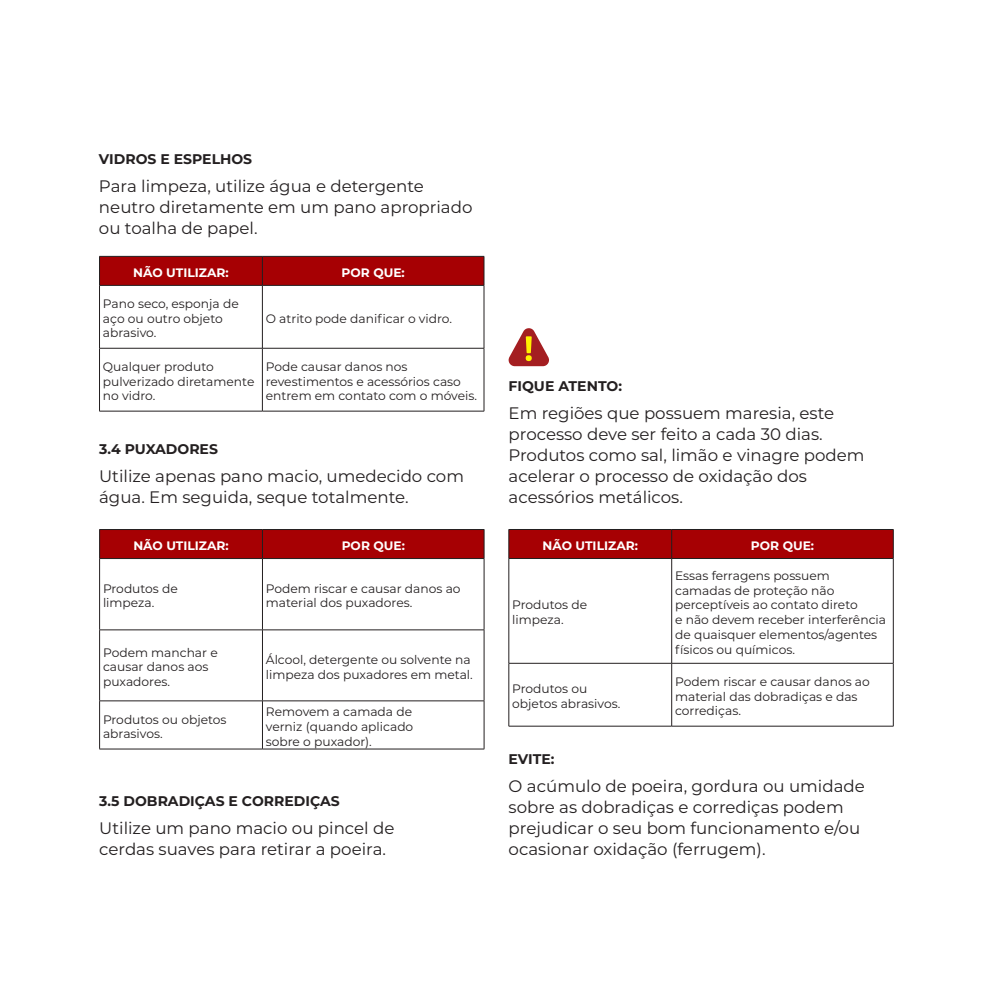
<style>
.page{position:relative;width:993px;height:993px;background:#fff}
.page>*{position:absolute;margin:0;border:0;box-sizing:border-box;transform-origin:0 0}
.t1{font:16.62px/21px "Montserrat";color:#231f20}
.t2{font:700 14px "Montserrat";color:#231f20}
.t3{font:12.25px/14.7px "Montserrat";color:#231f20}
.t4{font:700 12.25px "Montserrat";color:#fff}
</style>
<div class="page">
<svg style="left:99px;top:256px;width:385px;height:29px;background:#a00104"></svg>
<hr style="left:99px;top:285px;width:163px;height:1px;background:#231f20">
<hr style="left:99px;top:285px;width:1px;height:63px;background:#231f20">
<hr style="left:262px;top:285px;width:222px;height:1px;background:#231f20">
<hr style="left:262px;top:285px;width:1px;height:63px;background:#231f20">
<hr style="left:483px;top:285px;width:1px;height:63px;background:#231f20">
<hr style="left:99px;top:348px;width:163px;height:1px;background:#231f20">
<hr style="left:99px;top:348px;width:1px;height:63px;background:#231f20">
<hr style="left:262px;top:348px;width:222px;height:1px;background:#231f20">
<hr style="left:262px;top:348px;width:1px;height:63px;background:#231f20">
<hr style="left:483px;top:348px;width:1px;height:63px;background:#231f20">
<hr style="left:99px;top:410px;width:163px;height:1px;background:#231f20">
<hr style="left:262px;top:410px;width:222px;height:1px;background:#231f20">
<div style="left:508px;top:529px;width:385px;height:29px;background:#a60003"></div>
<hr style="left:508px;top:558px;width:163px;height:1px;background:#231f20">
<hr style="left:508px;top:558px;width:1px;height:105px;background:#231f20">
<hr style="left:671px;top:558px;width:222px;height:1px;background:#231f20">
<hr style="left:671px;top:558px;width:1px;height:105px;background:#231f20">
<hr style="left:892px;top:558px;width:1px;height:105px;background:#231f20">
<hr style="left:508px;top:662px;width:163px;height:1px;background:#231f20">
<hr style="left:508px;top:663px;width:1px;height:62px;background:#231f20">
<hr style="left:671px;top:662px;width:222px;height:1px;background:#231f20">
<hr style="left:671px;top:663px;width:1px;height:62px;background:#231f20">
<hr style="left:892px;top:663px;width:1px;height:62px;background:#231f20">
<hr style="left:508px;top:725px;width:163px;height:1px;background:#231f20">
<hr style="left:671px;top:725px;width:222px;height:1px;background:#231f20">
<hr style="left:99px;top:558px;width:1px;height:71px;background:#231f20">
<hr style="left:262px;top:558px;width:1px;height:71px;background:#231f20">
<hr style="left:483px;top:558px;width:1px;height:71px;background:#231f20">
<hr style="left:99px;top:629px;width:163px;height:1px;background:#231f20">
<hr style="left:99px;top:630px;width:1px;height:70px;background:#231f20">
<hr style="left:262px;top:629px;width:222px;height:1px;background:#231f20">
<hr style="left:262px;top:630px;width:1px;height:70px;background:#231f20">
<hr style="left:483px;top:630px;width:1px;height:70px;background:#231f20">
<hr style="left:99px;top:700px;width:163px;height:1px;background:#231f20">
<hr style="left:99px;top:701px;width:1px;height:47px;background:#231f20">
<hr style="left:262px;top:700px;width:222px;height:1px;background:#231f20">
<hr style="left:262px;top:701px;width:1px;height:47px;background:#231f20">
<hr style="left:483px;top:701px;width:1px;height:47px;background:#231f20">
<hr style="left:99px;top:748px;width:163px;height:1px;background:#231f20">
<hr style="left:262px;top:748px;width:222px;height:1px;background:#231f20">
<div style="left:99px;top:529px;width:385px;height:29px;background:#a60003"></div>
<hr style="left:99px;top:558px;width:163px;height:1px;background:#231f20">
<hr style="left:262px;top:558px;width:222px;height:1px;background:#231f20">
<svg style="left:508px;top:328px;width:41px;height:38px"></svg>
<p class="t2" style="left:99px;top:149px;width:155px">VIDROS E ESPELHOS</p>
<p class="t1" style="left:99px;top:175px;width:375px">Para limpeza, utilize água e detergente neutro diretamente em um pano apropriado ou toalha de papel.</p>
<p class="t4" style="left:133px;top:263px;width:97px">NÃO UTILIZAR:</p>
<p class="t4" style="left:341px;top:263px;width:65px">POR QUE:</p>
<p class="t3" style="left:103px;top:296px;width:137px">Pano seco, esponja de aço ou outro objeto abrasivo.</p>
<p class="t3" style="left:266px;top:310px;width:188px">O atrito pode danificar o vidro.</p>
<p class="t3" style="left:103px;top:358px;width:153px">Qualquer produto pulverizado diretamente no vidro.</p>
<p class="t3" style="left:266px;top:358px;width:196px">Pode causar danos nos revestimentos e acessórios caso</p>
<p class="t3" style="left:266px;top:388px;width:213px">entrem em contato com o móveis.</p>
<p class="t2" style="left:99px;top:439px;width:120px">3.4 PUXADORES</p>
<p class="t1" style="left:99px;top:465px;width:366px">Utilize apenas pano macio, umedecido com água. Em seguida, seque totalmente.</p>
<p class="t4" style="left:133px;top:536px;width:97px">NÃO UTILIZAR:</p>
<p class="t4" style="left:341px;top:536px;width:65px">POR QUE:</p>
<p class="t3" style="left:103px;top:580px;width:76px">Produtos de</p>
<p class="t3" style="left:103px;top:595px;width:53px">limpeza.</p>
<p class="t3" style="left:266px;top:580px;width:196px">Podem riscar e causar danos ao material dos puxadores.</p>
<p class="t3" style="left:103px;top:644px;width:116px">Podem manchar e causar danos aos puxadores.</p>
<p class="t3" style="left:266px;top:651px;width:208px">Álcool, detergente ou solvente na limpeza dos puxadores em metal.</p>
<p class="t3" style="left:103px;top:711px;width:125px">Produtos ou objetos abrasivos.</p>
<p class="t3" style="left:266px;top:703px;width:148px">Removem a camada de</p>
<p class="t3" style="left:266px;top:718px;width:149px">verniz (quando aplicado</p>
<p class="t3" style="left:266px;top:733px;width:107px">sobre o puxador).</p>
<p class="t2" style="left:99px;top:790px;width:242px">3.5 DOBRADIÇAS E CORREDIÇAS</p>
<p class="t1" style="left:99px;top:816px;width:296px">Utilize um pano macio ou pincel de cerdas suaves para retirar a poeira.</p>
<p class="t2" style="left:508px;top:376px;width:115px">FIQUE ATENTO:</p>
<p class="t1" style="left:508px;top:402px;width:327px">Em regiões que possuem maresia, este processo deve ser feito a cada 30 dias.</p>
<p class="t1" style="left:508px;top:444px;width:357px">Produtos como sal, limão e vinagre podem acelerar o processo de oxidação dos acessórios metálicos.</p>
<p class="t4" style="left:542px;top:536px;width:97px">NÃO UTILIZAR:</p>
<p class="t4" style="left:750px;top:536px;width:65px">POR QUE:</p>
<p class="t3" style="left:512px;top:597px;width:76px">Produtos de</p>
<p class="t3" style="left:512px;top:612px;width:53px">limpeza.</p>
<p class="t3" style="left:512px;top:681px;width:77px">Produtos ou</p>
<p class="t3" style="left:512px;top:695px;width:109px">objetos abrasivos.</p>
<p class="t3" style="left:675px;top:567px;width:156px">Essas ferragens possuem</p>
<p class="t3" style="left:675px;top:582px;width:184px">camadas de proteção não perceptíveis ao contato direto</p>
<p class="t3" style="left:675px;top:612px;width:212px">e não devem receber interferência</p>
<p class="t3" style="left:675px;top:626px;width:204px">de quaisquer elementos/agentes físicos ou químicos.</p>
<p class="t3" style="left:675px;top:673px;width:196px">Podem riscar e causar danos ao material das dobradiças e das corrediças.</p>
<p class="t2" style="left:508px;top:748px;width:47px">EVITE:</p>
<p class="t1" style="left:508px;top:774px;width:357px">O acúmulo de poeira, gordura ou umidade sobre as dobradiças e corrediças podem prejudicar o seu bom funcionamento e/ou ocasionar oxidação (ferrugem).</p>
</div>
